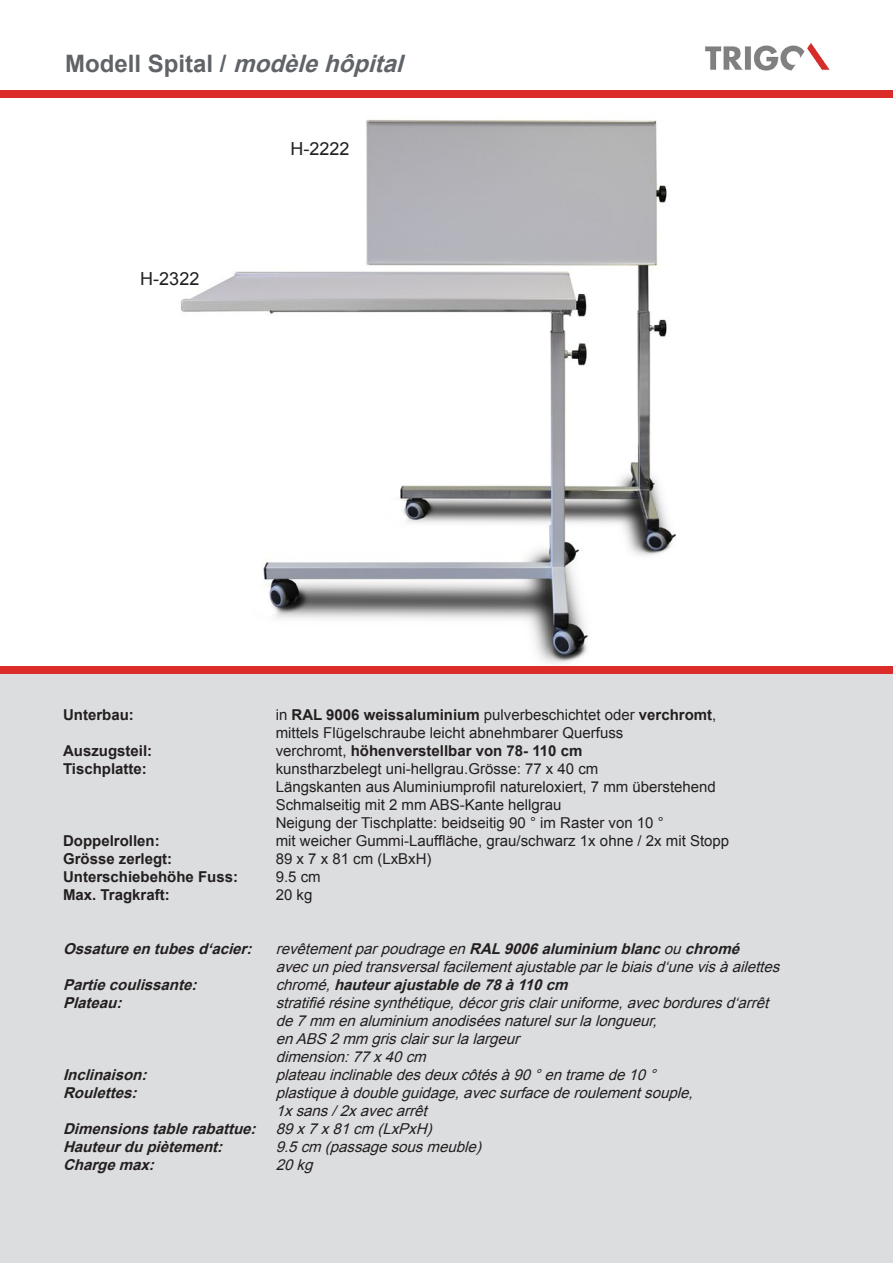
<style>
.page{position:relative;width:893px;height:1263px;background:#fff}
.page>*{position:absolute;margin:0;border:0;box-sizing:border-box;transform-origin:0 0}
.t1{font:700 24px "Arial";color:#606468}
.t2{font:18px "Arial";color:#231f20}
.t3{font:italic 15px "Arial";color:#231f20}
.t4{font:15px "Arial";color:#231f20}
.t5{font:italic 700 15px "Arial";color:#231f20}
.t6{font:700 15px "Arial";color:#231f20}
.s1{font-style:italic}
.s2{font-weight:400}
</style>
<div class="page">
<img style="left:180px;top:119px;width:496px;height:545px">
<div style="left:0;top:670px;width:893px;height:593px;background:#dcdddf"></div>
<div style="left:0;top:90px;width:893px;height:7px;background:#db2c29"></div>
<div style="left:0;top:666px;width:893px;height:7px;background:#db2c29"></div>
<img style="left:705px;top:43px;width:125px;height:28px">
<p class="t1" style="left:65px;top:48px;width:348px">M o d e l l S p i t a l / <span class="s1">modèlehôpital</span></p>
<p class="t2" style="left:140px;top:267px;width:61px">H-2322</p>
<p class="t2" style="left:291px;top:137px;width:61px">H-2222</p>
<p class="t6" style="left:63px;top:705px;width:72px">Unterbau:</p>
<p class="t6" style="left:276px;top:705px;width:442px"><span class="s2">in</span> RAL 9006 weissaluminium <span class="s2">pulverbeschichtet oder</span> verchromt<span class="s2">,</span></p>
<p class="t4" style="left:276px;top:723px;width:349px">mittels Flügelschraube leicht abnehmbarer Querfuss</p>
<p class="t6" style="left:63px;top:741px;width:91px">Auszugsteil:</p>
<p class="t6" style="left:276px;top:741px;width:308px"><span class="s2">verchromt,</span> höhenverstellbar von 78- 110 cm</p>
<p class="t6" style="left:63px;top:759px;width:85px">Tischplatte:</p>
<p class="t4" style="left:276px;top:759px;width:324px">kunstharzbelegt uni-hellgrau.Grösse: 77 x 40 cm</p>
<p class="t4" style="left:276px;top:777px;width:442px">Längskanten aus Aluminiumprofil natureloxiert, 7 mm überstehend</p>
<p class="t4" style="left:276px;top:795px;width:287px">Schmalseitig mit 2 mm ABS-Kante hellgrau</p>
<p class="t4" style="left:276px;top:813px;width:390px">Neigung der Tischplatte: beidseitig 90 ° im Raster von 10 °</p>
<p class="t6" style="left:63px;top:831px;width:98px">Doppelrollen:</p>
<p class="t4" style="left:276px;top:831px;width:455px">mit weicher Gummi-Lauffläche, grau/schwarz 1x ohne / 2x mit Stopp</p>
<p class="t6" style="left:63px;top:849px;width:111px">Grösse zerlegt:</p>
<p class="t4" style="left:276px;top:849px;width:157px">89 x 7 x 81 cm (LxBxH)</p>
<p class="t6" style="left:63px;top:867px;width:177px">Unterschiebehöhe Fuss:</p>
<p class="t4" style="left:276px;top:867px;width:47px">9.5 cm</p>
<p class="t6" style="left:63px;top:885px;width:108px">Max. Tragkraft:</p>
<p class="t4" style="left:276px;top:885px;width:38px">20 kg</p>
<p class="t5" style="left:63px;top:939px;width:683px">Ossatureentubesd‘acier: <span class="s2">revêtementparpoudrageen</span>RAL9006aluminium blanc<span class="s2">ou</span>chromé</p>
<p class="t3" style="left:276px;top:957px;width:510px">avecunpiedtransversalfacilementajustableparlebiaisd‘unevisàailettes</p>
<p class="t5" style="left:63px;top:975px;width:140px">Partiecoulissante:</p>
<p class="t5" style="left:276px;top:975px;width:299px"><span class="s2">chromé,</span>hauteurajustablede78à110cm</p>
<p class="t5" style="left:63px;top:993px;width:65px">Plateau:</p>
<p class="t3" style="left:276px;top:993px;width:500px">stratifiérésinesynthétique,décorgrisclairuniforme,avecborduresd‘arrêt</p>
<p class="t3" style="left:276px;top:1011px;width:388px">de7mm enaluminium anodiséesnaturelsurlalongueur,</p>
<p class="t3" style="left:276px;top:1029px;width:250px">enABS 2mm grisclairsurlalargeur</p>
<p class="t3" style="left:276px;top:1047px;width:157px">dimension:77x40cm</p>
<p class="t5" style="left:63px;top:1065px;width:90px">Inclinaison:</p>
<p class="t3" style="left:276px;top:1065px;width:387px">plateauinclinabledesdeuxcôtésà90°entramede10°</p>
<p class="t5" style="left:63px;top:1083px;width:80px">Roulettes:</p>
<p class="t3" style="left:276px;top:1083px;width:424px">plastiqueàdoubleguidage,avecsurfacederoulementsouple,</p>
<p class="t3" style="left:276px;top:1101px;width:158px">1xsans/2xavecarrêt</p>
<p class="t5" style="left:63px;top:1119px;width:375px">Dimensionstablerabattue: <span class="s2">89x7x81cm (LxPxH)</span></p>
<p class="t5" style="left:63px;top:1137px;width:166px">Hauteurdupiètement:</p>
<p class="t3" style="left:276px;top:1137px;width:212px">9.5cm (passagesousmeuble)</p>
<p class="t5" style="left:63px;top:1155px;width:98px">Chargemax:</p>
<p class="t3" style="left:276px;top:1155px;width:44px">20kg</p>
</div>
